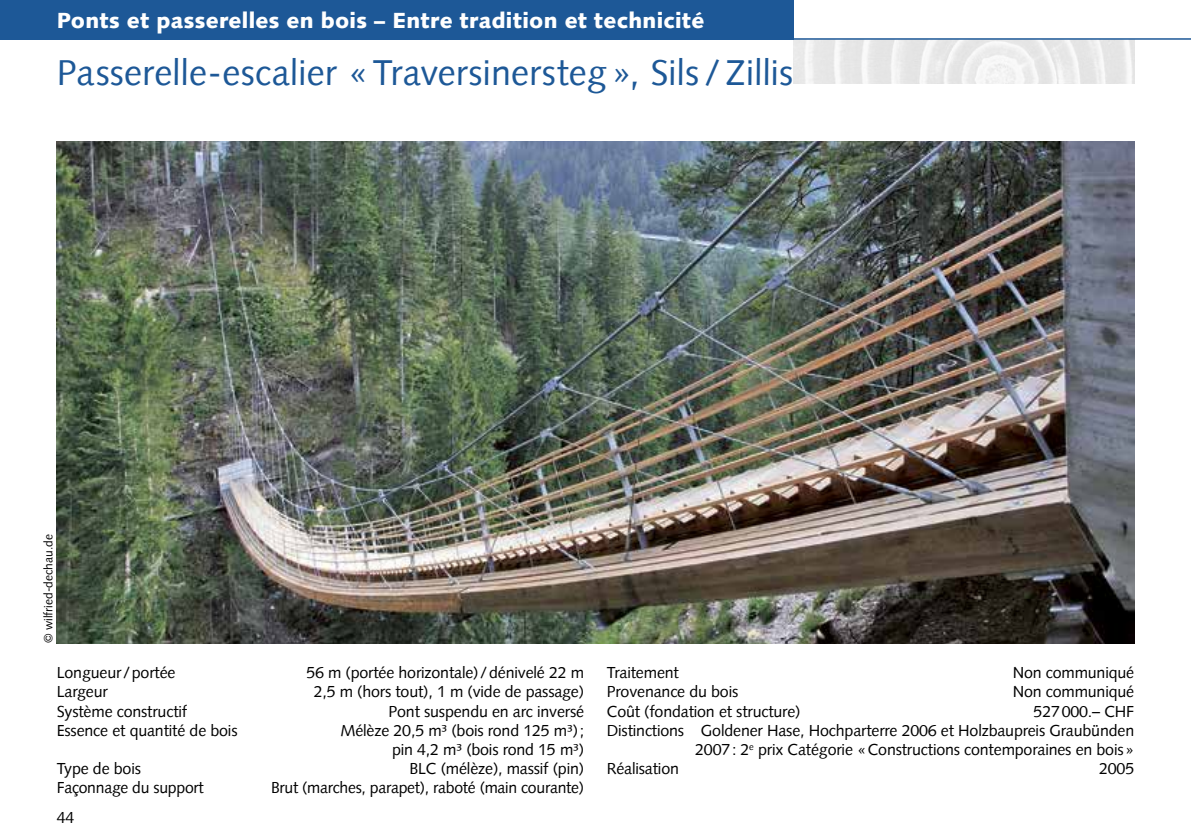
<style>
.page{position:relative;width:1191px;height:840px;background:#fff}
.page>*{position:absolute;margin:0;border:0;box-sizing:border-box;transform-origin:0 0}
.t1{font:36px "Syntax";letter-spacing:.005em;color:#1d5897}
.t2{font:900 22px "Syntax";letter-spacing:.015em;color:#fff}
.t3{font:16px/19.2px "Syntax";letter-spacing:-.01em;color:#000;text-align:right}
.t4{font:12px "Syntax";color:#000}
</style>
<div class="page">
<img style="left:794px;top:40px;width:340px;height:44px">
<div style="left:0;top:0;width:794px;height:40px;background:#1d5897"></div>
<hr style="left:794px;top:38px;width:397px;height:2px;background:#1d5897">
<img style="left:57px;top:142px;width:1077px;height:501px">
<h2 class="t2" style="left:57px;top:7px;width:649px">Ponts et passerelles en bois – Entre tradition et technicité</h2>
<h1 class="t1" style="left:57px;top:51px;width:738px">Passerelle-escalier « Traversinersteg », Sils / Zillis</h1>
<p class="t4" style="left:41px;top:643px;width:110px;rotate:-90deg">© wilfried-dechau.de</p>
<p class="t3" style="left:57px;top:662px;width:120px">Longueur/portée</p>
<p class="t3" style="left:306px;top:662px;width:279px">56 m (portée horizontale)/dénivelé 22 m</p>
<p class="t3" style="left:57px;top:681px;width:53px">Largeur</p>
<p class="t3" style="left:314px;top:681px;width:272px">2,5 m (hors tout), 1 m (vide de passage)</p>
<p class="t3" style="left:57px;top:701px;width:132px">Système constructif</p>
<p class="t3" style="left:388px;top:701px;width:197px">Pont suspendu en arc inversé</p>
<p class="t3" style="left:57px;top:720px;width:182px">Essence et quantité de bois</p>
<p class="t3" style="left:340px;top:720px;width:245px">Mélèze 20,5 m³ (bois rond 125 m³); pin 4,2 m³ (bois rond 15 m³)</p>
<p class="t3" style="left:57px;top:758px;width:86px">Type de bois</p>
<p class="t3" style="left:409px;top:758px;width:176px">BLC (mélèze), massif (pin)</p>
<p class="t3" style="left:57px;top:777px;width:149px">Façonnage du support</p>
<p class="t3" style="left:271px;top:777px;width:314px">Brut (marches, parapet), raboté (main courante)</p>
<p class="t3" style="left:57px;top:807px;width:19px">44</p>
<p class="t3" style="left:607px;top:662px;width:74px">Traitement</p>
<p class="t3" style="left:1012px;top:662px;width:123px">Non communiqué</p>
<p class="t3" style="left:607px;top:681px;width:133px">Provenance du bois</p>
<p class="t3" style="left:1012px;top:681px;width:123px">Non communiqué</p>
<p class="t3" style="left:607px;top:701px;width:195px">Coût (fondation et structure)</p>
<p class="t3" style="left:1033px;top:701px;width:102px">527000.– CHF</p>
<p class="t3" style="left:607px;top:720px;width:529px">Distinctions Goldener Hase, Hochparterre 2006 et Holzbaupreis Graubünden</p>
<p class="t3" style="left:695px;top:739px;width:440px">2007: 2<sup>e</sup> prix Catégorie «Constructions contemporaines en bois»</p>
<p class="t3" style="left:607px;top:758px;width:74px">Réalisation</p>
<p class="t3" style="left:1099px;top:758px;width:37px">2005</p>
</div>
